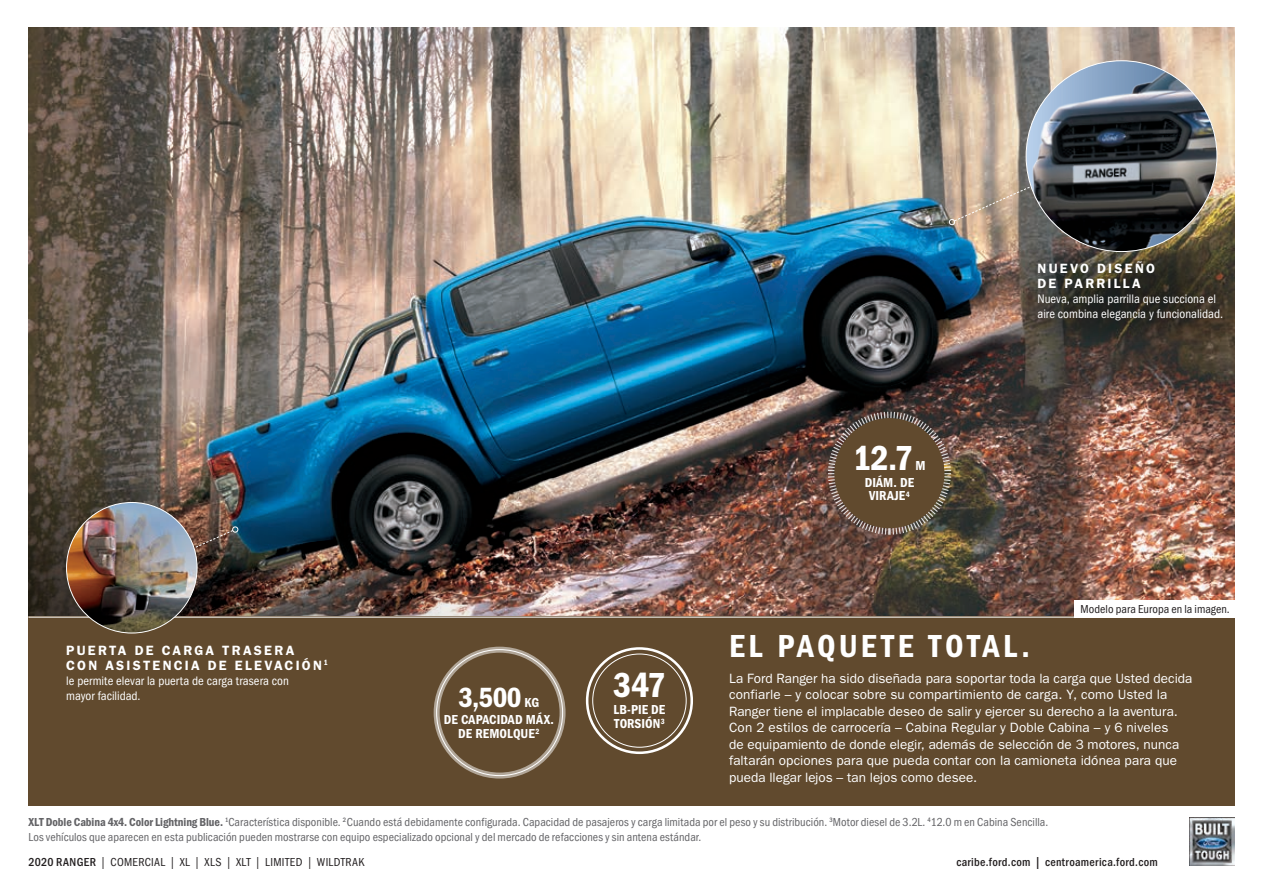
<style>
.page{position:relative;width:1263px;height:893px;background:#fff}
.page>*{position:absolute;margin:0;border:0;box-sizing:border-box;transform-origin:0 0}
.t1{font:36px "ITC Franklin Gothic Std Dm Cd";color:#fff}
.t2{font:33px "ITC Franklin Gothic Std Dm Cd";letter-spacing:.11em;color:#fff}
.t3{font:28.8px "ITC Franklin Gothic Std Dm Cd";color:#fff}
.t4{font:13.5px/16.5px "ITC Franklin Gothic Std";letter-spacing:.005em;color:#fff}
.t5{font:600 13.5px/15px "ITC Franklin Gothic Std";letter-spacing:.165em;color:#fff}
.t6{font:13.5px/13.5px "ITC Franklin Gothic Std Dm Cd";color:#fff;text-align:center}
.t7{font:condensed 12.75px/15px "ITC Franklin Gothic Std";color:#fff}
.t8{font:condensed 12px "ITC Franklin Gothic Std";letter-spacing:.005em;color:#636366}
.t9{font:condensed 12px "ITC Franklin Gothic Std";letter-spacing:.02em;color:#231f20}
.t10{font:500 condensed 12px "ITC Franklin Gothic Std";letter-spacing:.03em;color:#231f20}
.s1{font-size:13.5px}
.s2{font-family:"ITC Franklin Gothic Std Dm Cd";font-stretch:normal}
.s3{font-weight:500}
</style>
<div class="page">
<img style="left:1189px;top:818px;width:45px;height:48px">
<img style="left:28px;top:27px;width:1206px;height:401px">
<img style="left:28px;top:428px;width:1206px;height:189px">
<svg style="left:1026px;top:248px;width:208px;height:94px;background:#3a362c"></svg>
<div style="left:28px;top:617px;width:1206px;height:189px;background:#614a2e"></div>
<hr style="left:28px;top:617px;width:1206px;height:1px;background:#fff">
<img style="left:1026px;top:61px;width:191px;height:191px;border-radius:95px">
<img style="left:67px;top:502px;width:130px;height:131px;border-radius:65px">
<svg style="left:195px;top:526px;width:43px;height:22px"></svg>
<svg style="left:949px;top:186px;width:81px;height:39px;background:#b49f8c"></svg>
<div style="left:586px;top:647px;width:107px;height:107px;border:3px solid #fff;border-radius:50%"></div>
<img style="left:827px;top:410px;width:125px;height:126px">
<div style="left:434px;top:647px;width:131px;height:132px;border:6px solid #fff;border-radius:50%"></div>
<div style="left:1074px;top:600px;width:160px;height:17px;background:#fff"></div>
<p class="t5" style="left:66px;top:642px;width:263px">PUERTA DE CARGA TRASERA<br>CON ASISTENCIA DE ELEVACIÓN<sup>1</sup></p>
<p class="t7" style="left:66px;top:673px;width:224px">le permite elevar la puerta de carga trasera con mayor facilidad.</p>
<p class="t3" style="left:459px;top:681px;width:82px">3,500 <span class="s1">KG</span></p>
<p class="t6" style="left:444px;top:713px;width:112px">DE CAPACIDAD MÁX.<br>DE REMOLQUE<sup>2</sup></p>
<p class="t1" style="left:613px;top:665px;width:54px">347</p>
<p class="t6" style="left:613px;top:702px;width:53px;line-height:14.2px;text-align:left">LB-PIE DE<br>TORSIÓN<sup>3</sup></p>
<p class="t1" style="left:853px;top:438px;width:61px">12.7</p>
<p class="t6" style="left:915px;top:459px;width:12px">M</p>
<p class="t6" style="left:865px;top:476px;width:51px">DIÁM. DE<br>VIRAJE<sup>4</sup></p>
<p class="t5" style="left:1037px;top:261px;width:119px">NUEVO DISEÑO<br>DE PARRILLA</p>
<p class="t7" style="left:1037px;top:292px;width:187px">Nueva, amplia parrilla que succiona el aire combina elegancia y funcionalidad.</p>
<p class="t9" style="left:1081px;top:602px;width:151px">Modelo para Europa en la imagen.</p>
<h2 class="t2" style="left:729px;top:627px;width:302px">EL PAQUETE TOTAL.</h2>
<p class="t4" style="left:729px;top:670px;width:465px">La Ford Ranger ha sido diseñada para soportar toda la carga que Usted decida confiarle – y colocar sobre su compartimiento de carga. Y, como Usted la<br>Ranger tiene el implacable deseo de salir y ejercer su derecho a la aventura.</p>
<p class="t4" style="left:729px;top:719px;width:452px">Con 2 estilos de carrocería – Cabina Regular y Doble Cabina – y 6 niveles de equipamiento de donde elegir, además de selección de 3 motores, nunca faltarán opciones para que pueda contar con la camioneta idónea para que pueda llegar lejos – tan lejos como desee.</p>
<p class="t8" style="left:28px;top:815px;width:1021px"><span class="s2">XLT Doble Cabina 4x4. Color Lightning Blue.</span> <sup>1</sup>Característica disponible. <sup>2</sup>Cuando está debidamente configurada. Capacidad de pasajeros y carga limitada por el peso y su distribución. <sup>3</sup>Motor diesel de 3.2L. <sup>4</sup>12.0 m en Cabina Sencilla.</p>
<p class="t8" style="left:28px;top:831px;width:674px">Los vehículos que aparecen en esta publicación pueden mostrarse con equipo especializado opcional y del mercado de refacciones y sin antena estándar.</p>
<p class="t9" style="left:28px;top:855px;width:337px"><span class="s3">2020 RANGER</span> | COMERCIAL | XL | XLS | XLT | LIMITED | WILDTRAK</p>
<p class="t10" style="left:956px;top:855px;width:203px">caribe.ford.com | centroamerica.ford.com</p>
</div>
